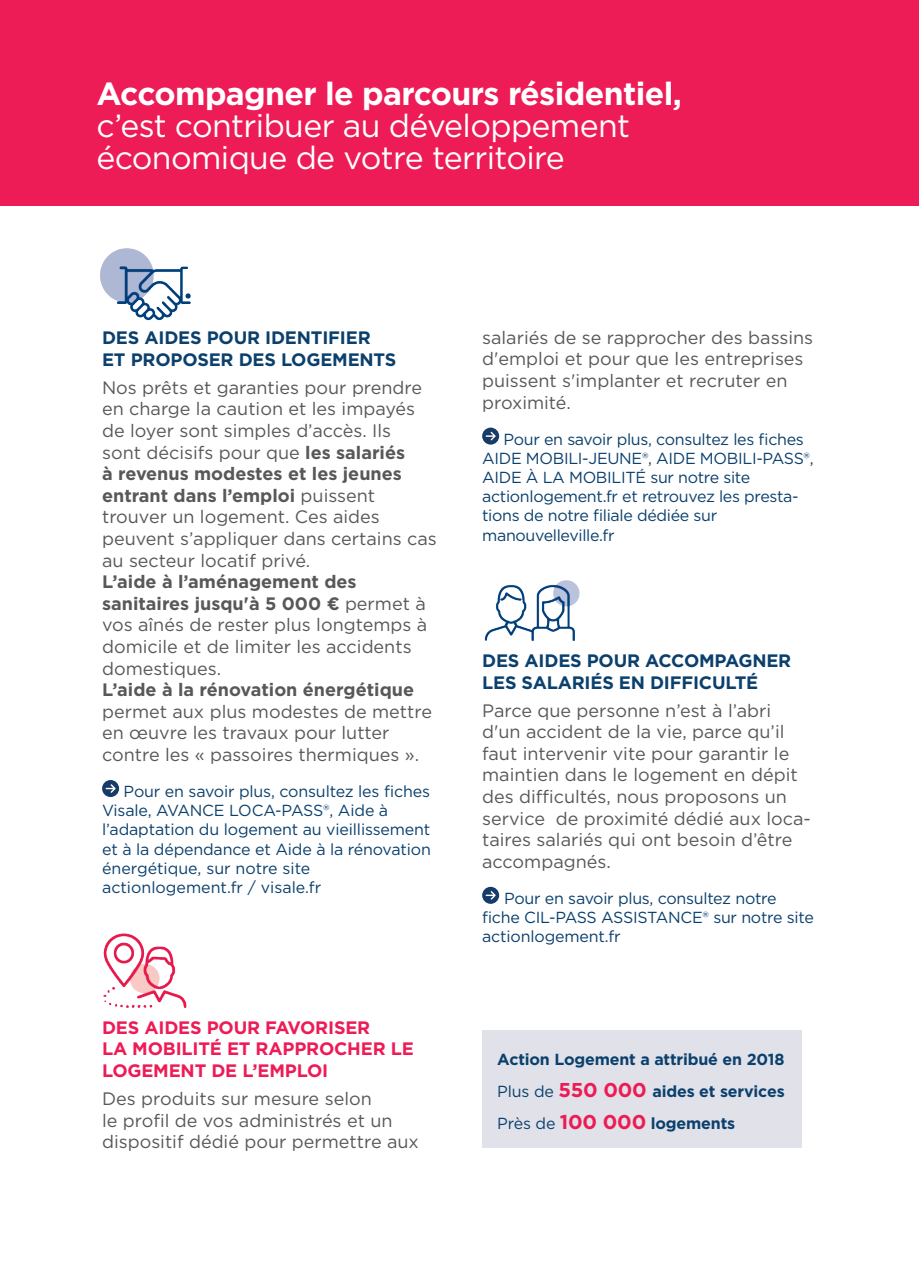
<style>
.page{position:relative;width:919px;height:1270px;background:#fff}
.page>*{position:absolute;margin:0;border:0;box-sizing:border-box;transform-origin:0 0}
.t1{font:32px "Gotham";letter-spacing:-.02em;color:#fff}
.t2{font:700 32px "Gotham";letter-spacing:-.02em;color:#fff}
.t3{font:18px/21.6px "Gotham";color:#57585a}
.t4{font:700 18px "Gotham";letter-spacing:-.01em;color:#0b406d}
.t5{font:700 18px/21.6px "Gotham";letter-spacing:-.01em;color:#ed1b56}
.t6{font:16px/19.2px "Gotham";letter-spacing:-.02em;color:#0b406d}
.t7{font:700 16px/32px "Gotham";letter-spacing:-.01em;color:#0b406d}
.t8{font:16px "Gotham";color:#0b406d}
.s1{font-weight:700}
.s2{font-weight:400}
.s3{font-size:20px;color:#ed1b56}
</style>
<div class="page">
<div style="left:0;top:0;width:918px;height:205px;background:#ed1b56"></div>
<div style="left:482px;top:1030px;width:320px;height:117px;background:#e0e1e9"></div>
<img style="left:100px;top:248px;width:91px;height:73px">
<img style="left:484px;top:580px;width:96px;height:61px">
<img style="left:103px;top:933px;width:84px;height:75px">
<div style="left:102px;top:780px;width:17px;height:17px;background:#173b69;border-radius:50%"></div>
<svg style="left:105px;top:784px;width:11px;height:9px"></svg>
<div style="left:482px;top:428px;width:17px;height:17px;background:#173b69;border-radius:50%"></div>
<svg style="left:485px;top:432px;width:10px;height:8px"></svg>
<div style="left:482px;top:887px;width:17px;height:17px;background:#173b69;border-radius:50%"></div>
<svg style="left:485px;top:891px;width:10px;height:9px"></svg>
<p class="t2" style="left:96px;top:72px;width:587px">Accompagner le parcours résidentiel,</p>
<p class="t1" style="left:96px;top:105px;width:535px">c’est contribuer au développement</p>
<p class="t1" style="left:96px;top:137px;width:470px">économique de votre territoire</p>
<p class="t4" style="left:102px;top:325px;width:270px">DES AIDES POUR IDENTIFIER</p>
<p class="t4" style="left:102px;top:347px;width:296px">ET PROPOSER DES LOGEMENTS</p>
<p class="t3" style="left:102px;top:376px;width:336px">Nos prêts et garanties pour prendre en charge la caution et les impayés de loyer sont simples d’accès. Ils<br>sont décisifs pour que <span class="s1">les salariés<br>à revenus modestes et les jeunes entrant dans l’emploi</span> puissent trouver un logement. Ces aides peuvent s’appliquer dans certains cas au secteur locatif privé.</p>
<p class="t3" style="left:102px;top:571px;width:327px"><span class="s1">L’aide à l’aménagement des sanitaires jusqu'à 5 000 €</span> permet à vos aînés de rester plus longtemps à domicile et de limiter les accidents domestiques.</p>
<p class="t3" style="left:102px;top:679px;width:331px"><span class="s1">L’aide à la rénovation énergétique </span>permet aux plus modestes de mettre en œuvre les travaux pour lutter contre les « passoires thermiques ».</p>
<p class="t6" style="left:102px;top:781px;width:330px;text-indent:21px">Pour en savoir plus, consultez les fiches Visale, AVANCE LOCA-PASS®, Aide à l’adaptation du logement au vieillissement et à la dépendance et Aide à la rénovation énergétique, sur notre site</p>
<p class="t8" style="left:102px;top:877px;width:221px">actionlogement.fr / visale.fr</p>
<p class="t5" style="left:102px;top:1017px;width:270px">DES AIDES POUR FAVORISER</p>
<p class="t5" style="left:102px;top:1038px;width:313px">LA MOBILITÉ ET RAPPROCHER LE<br>LOGEMENT DE L’EMPLOI</p>
<p class="t3" style="left:102px;top:1087px;width:318px">Des produits sur mesure selon<br>le profil de vos administrés et un dispositif dédié pour permettre aux</p>
<p class="t3" style="left:482px;top:326px;width:332px">salariés de se rapprocher des bassins d'emploi et pour que les entreprises puissent s'implanter et recruter en proximité.</p>
<p class="t6" style="left:482px;top:429px;width:333px;text-indent:21px">Pour en savoir plus, consultez les fiches<br>AIDE MOBILI-JEUNE®, AIDE MOBILI-PASS®,<br>AIDE À LA MOBILITÉ sur notre site</p>
<p class="t6" style="left:482px;top:487px;width:318px">actionlogement.fr et retrouvez les presta&shy;tions de notre filiale dédiée sur</p>
<p class="t6" style="left:482px;top:525px;width:134px">manouvelleville.fr</p>
<p class="t4" style="left:482px;top:648px;width:310px">DES AIDES POUR ACCOMPAGNER</p>
<p class="t4" style="left:482px;top:670px;width:277px">LES SALARIÉS EN DIFFICULTÉ</p>
<p class="t3" style="left:482px;top:699px;width:330px">Parce que personne n’est à l’abri d'un accident de la vie, parce qu’il faut intervenir vite pour garantir le maintien dans le logement en dépit des difficultés, nous proposons un service de proximité dédié aux loca&shy;taires salariés qui ont besoin d’être accompagnés.</p>
<p class="t6" style="left:482px;top:888px;width:333px;text-indent:22px">Pour en savoir plus, consultez notre fiche CIL-PASS ASSISTANCE® sur notre site</p>
<p class="t6" style="left:482px;top:927px;width:140px">actionlogement.fr</p>
<p class="t7" style="left:497px;top:1043px;width:289px">Action Logement a attribué en 2018<br><span class="s2">Plus de</span> <span class="s3">550 000</span> aides et services</p>
<p class="t7" style="left:497px;top:1107px;width:239px"><span class="s2">Près de</span> <span class="s3">100 000</span> logements</p>
</div>
